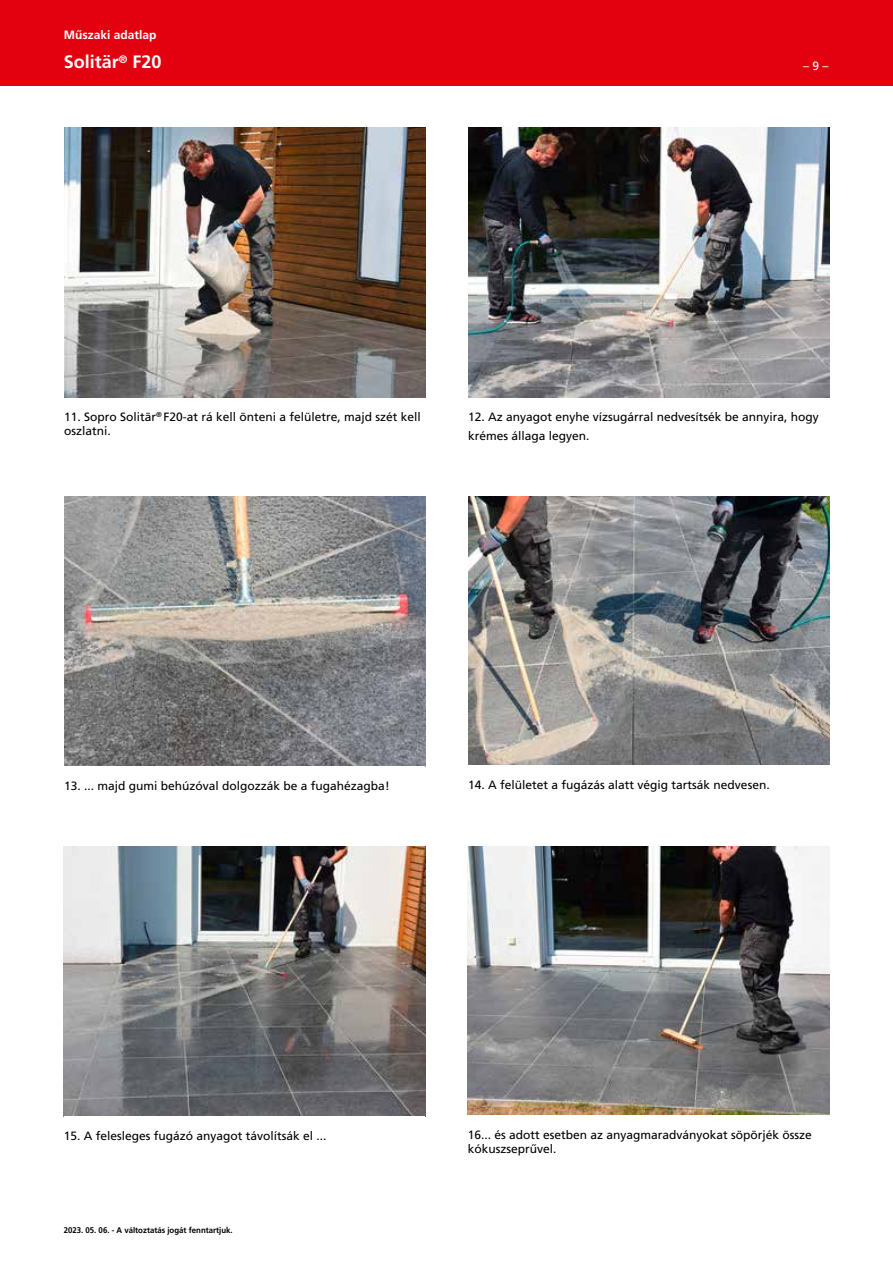
<style>
.page{position:relative;width:893px;height:1263px;background:#fff}
.page>*{position:absolute;margin:0;border:0;box-sizing:border-box;transform-origin:0 0}
.t1{font:700 18px "Sto Frutiger";color:#fff}
.t2{font:12px/14.4px "Sto Frutiger";color:#000}
.t3{font:700 12px "Sto Frutiger";color:#fff}
.t4{font:12px "Sto Frutiger";color:#fff}
.t5{font:700 8.25px "Sto Frutiger";color:#000;scale:.95 1}
</style>
<div class="page">
<div style="left:0;top:0;width:893px;height:85px;background:#e3000f"></div>
<img style="left:64px;top:128px;width:362px;height:269px">
<img style="left:468px;top:128px;width:362px;height:269px">
<img style="left:64px;top:497px;width:362px;height:270px">
<img style="left:468px;top:497px;width:362px;height:268px">
<img style="left:64px;top:846px;width:361px;height:270px">
<img style="left:468px;top:846px;width:361px;height:269px">
<p class="t3" style="left:64px;top:28px;width:94px">Műszaki adatlap</p>
<h1 class="t1" style="left:64px;top:52px;width:99px">Solitär<sup>®</sup> F20</h1>
<p class="t4" style="left:803px;top:59px;width:27px">– 9 –</p>
<p class="t2" style="left:64px;top:410px;width:358px">11. Sopro Solitär<sup>®</sup> F20-at rá kell önteni a felületre, majd szét kell oszlatni.</p>
<p class="t2" style="left:468px;top:407px;width:352px;line-height:19.2px">12. Az anyagot enyhe vízsugárral nedvesítsék be annyira, hogy krémes állaga legyen.</p>
<p class="t2" style="left:64px;top:779px;width:327px">13. ... majd gumi behúzóval dolgozzák be a fugahézagba!</p>
<p class="t2" style="left:468px;top:778px;width:303px">14. A felületet a fugázás alatt végig tartsák nedvesen.</p>
<p class="t2" style="left:64px;top:1128px;width:264px">15. A felesleges fugázó anyagot távolítsák el ...</p>
<p class="t2" style="left:468px;top:1127px;width:346px">16... és adott esetben az anyagmaradványokat söpörjék össze kókuszseprűvel.</p>
<p class="t5" style="left:64px;top:1225px;width:179px">2023. 05. 06. - A változtatás jogát fenntartjuk.</p>
</div>
